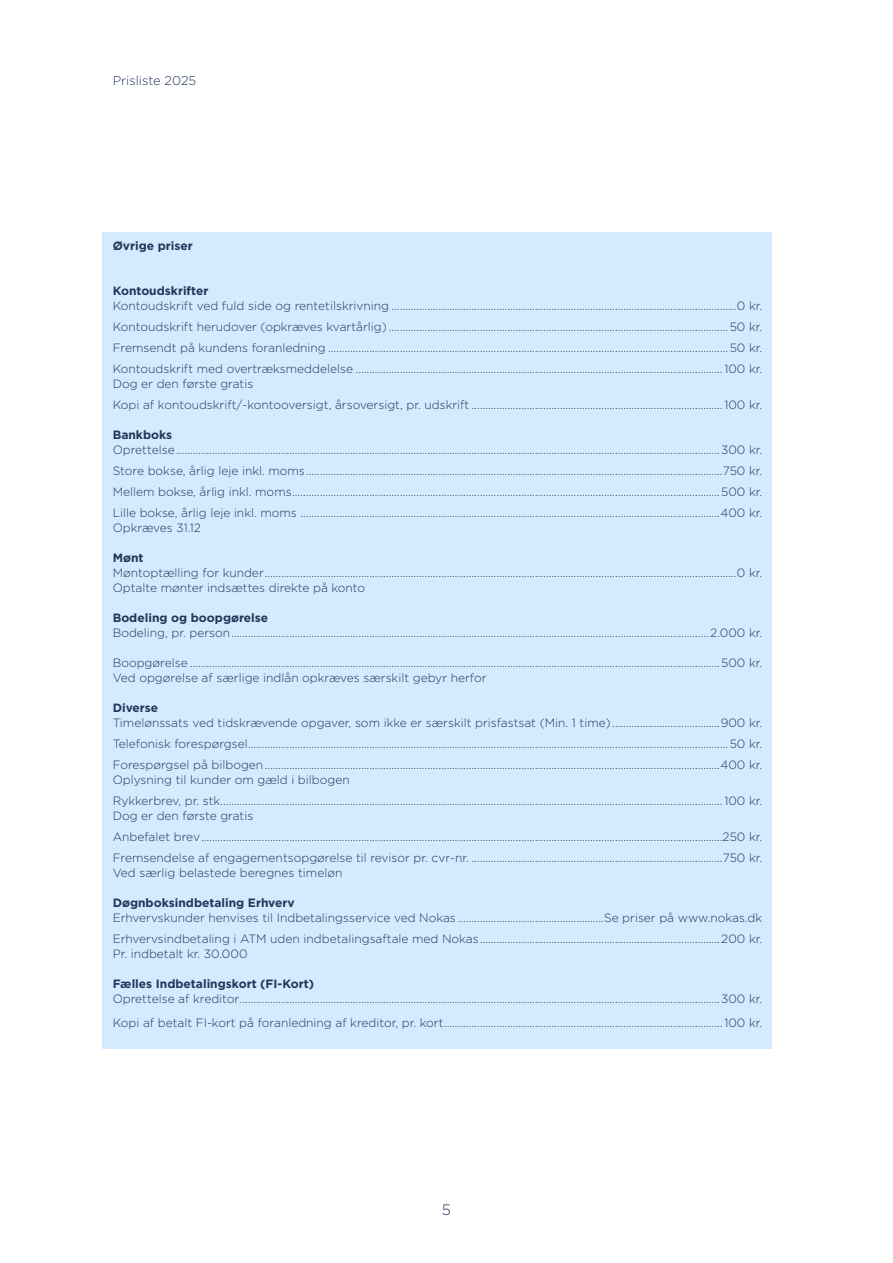
<style>
.page{position:relative;width:893px;height:1263px;background:#fff}
.page>*{position:absolute;margin:0;border:0;box-sizing:border-box;transform-origin:0 0}
.t1{font:300 15px "Gotham";color:#223659}
.t2{font:300 12.75px "Gotham";color:#223659}
.t3{font:300 12px/21px "Gotham";color:#223659}
.t4{font:700 12px "Gotham";color:#223659}
</style>
<div class="page">
<div style="left:102px;top:232px;width:670px;height:816px;background:#d4eafe"></div>
<p class="t2" style="left:113px;top:72px;width:85px">Prisliste 2025</p>
<p class="t4" style="left:113px;top:238px;width:82px">Øvrige priser</p>
<p class="t4" style="left:113px;top:283px;width:97px">Kontoudskrifter</p>
<p class="t3" style="left:113px;top:295px;width:651px;text-align:justify">Kontoudskrift ved fuld side og rentetilskrivning .............................................................................................................................0 kr.<br>Kontoudskrift herudover (opkræves kvartårlig) ...........................................................................................................................50 kr.<br>Fremsendt på kundens foranledning .................................................................................................................................................50 kr.<br>Kontoudskrift med overtræksmeddelelse .....................................................................................................................................100 kr.</p>
<p class="t3" style="left:113px;top:373px;width:651px">Dog er den første gratis<br>Kopi af kontoudskrift/-kontooversigt, årsoversigt, pr. udskrift ...........................................................................................100 kr.</p>
<p class="t4" style="left:113px;top:427px;width:61px">Bankboks</p>
<p class="t3" style="left:113px;top:439px;width:651px;text-align:justify">Oprettelse.....................................................................................................................................................................................................300 kr.<br>Store bokse, årlig leje inkl. moms.......................................................................................................................................................750 kr.<br>Mellem bokse, årlig inkl. moms...........................................................................................................................................................500 kr.<br>Lille bokse, årlig leje inkl. moms ........................................................................................................................................................400 kr.</p>
<p class="t3" style="left:113px;top:517px;width:90px">Opkræves 31.12</p>
<p class="t4" style="left:113px;top:550px;width:32px">Mønt</p>
<p class="t3" style="left:113px;top:565px;width:651px;line-height:15px">Møntoptælling for kunder...........................................................................................................................................................................0 kr.<br>Optalte mønter indsættes direkte på konto</p>
<p class="t4" style="left:113px;top:610px;width:157px">Bodeling og boopgørelse</p>
<p class="t3" style="left:113px;top:622px;width:651px">Bodeling, pr. person.............................................................................................................................................................................2.000 kr.</p>
<p class="t3" style="left:113px;top:655px;width:651px;line-height:15px">Boopgørelse ................................................................................................................................................................................................500 kr.<br>Ved opgørelse af særlige indlån opkræves særskilt gebyr herfor</p>
<p class="t4" style="left:113px;top:700px;width:47px">Diverse</p>
<p class="t3" style="left:113px;top:712px;width:651px;text-align:justify">Timelønssats ved tidskrævende opgaver, som ikke er særskilt prisfastsat (Min. 1 time) .......................................900 kr.<br>Telefonisk forespørgsel..............................................................................................................................................................................50 kr.<br>Forespørgsel på bilbogen.....................................................................................................................................................................400 kr.</p>
<p class="t3" style="left:113px;top:769px;width:651px">Oplysning til kunder om gæld i bilbogen<br>Rykkerbrev, pr. stk......................................................................................................................................................................................100 kr.</p>
<p class="t3" style="left:113px;top:805px;width:651px">Dog er den første gratis<br>Anbefalet brev.............................................................................................................................................................................................250 kr.<br>Fremsendelse af engagementsopgørelse til revisor pr. cvr-nr. ...........................................................................................750 kr.</p>
<p class="t3" style="left:113px;top:862px;width:231px">Ved særlig belastede beregnes timeløn</p>
<p class="t4" style="left:113px;top:895px;width:183px">Døgnboksindbetaling Erhverv</p>
<p class="t3" style="left:113px;top:907px;width:651px">Erhvervskunder henvises til Indbetalingsservice ved Nokas .....................................................Se priser på www.nokas.dk<br>Erhvervsindbetaling i ATM uden indbetalingsaftale med Nokas.......................................................................................200 kr.</p>
<p class="t3" style="left:113px;top:943px;width:136px">Pr. indbetalt kr. 30.000</p>
<p class="t4" style="left:113px;top:976px;width:203px">Fælles Indbetalingskort (FI-Kort)</p>
<p class="t3" style="left:113px;top:986px;width:651px;line-height:24px">Oprettelse af kreditor..............................................................................................................................................................................300 kr.<br>Kopi af betalt FI-kort på foranledning af kreditor, pr. kort.....................................................................................................100 kr.</p>
<p class="t1" style="left:442px;top:1201px;width:11px">5</p>
</div>
